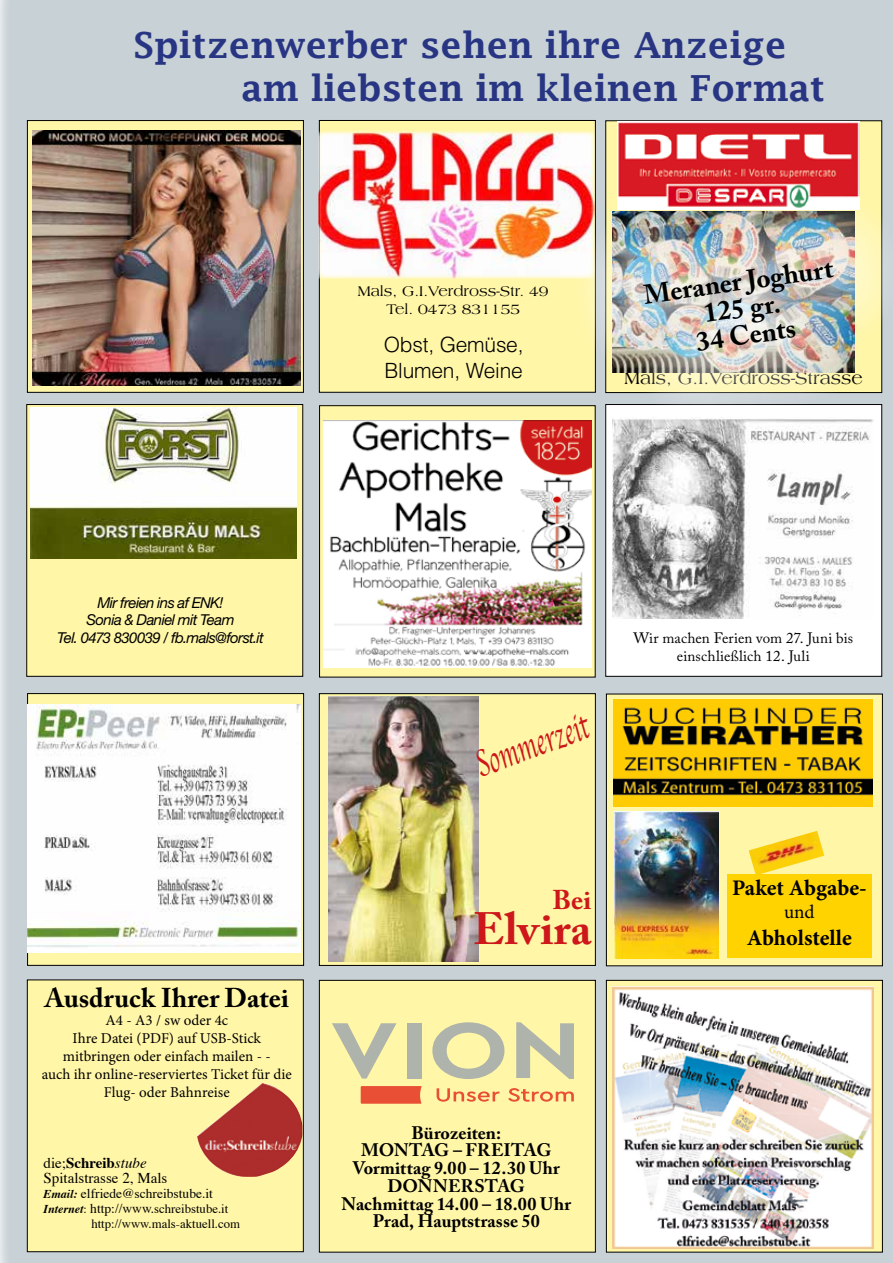
<style>
.page{position:relative;width:893px;height:1263px;background:#c8d1d6}
.page>*{position:absolute;margin:0;border:0;box-sizing:border-box;transform-origin:0 0}
.t1{font:700 45px "Adobe Caslon Pro";letter-spacing:.005em;color:#cd171a}
.t2{font:38.85px "Apple Chancery";color:#cd171a;scale:.65 1}
.t3{font:600 36px/43.2px "Lucida Fax";color:#283583}
.t4{font:700 27px/27px "Adobe Caslon Pro";color:#000;text-align:center}
.t5{font:700 27px "Adobe Caslon Pro";color:#cd171a}
.t6{font:700 22.2px "Minion Pro";color:#000}
.t7{font:300 21px/25.2px "Helvetica";letter-spacing:-.01em;color:#000}
.t8{font:19.05px "Minion Pro";color:#000}
.t9{font:700 18px/17.7px "Adobe Caslon Pro";letter-spacing:.005em;color:#000;text-align:center}
.t10{font:18px "Americana";color:#000}
.t11{font:15px/18px "Minion Pro";color:#000;text-align:center}
.t12{font:italic 15px/17.7px "Helvetica Neue";letter-spacing:-.04em;color:#000;text-align:center}
.t13{font:15px/17.7px "Adobe Caslon Pro";letter-spacing:.005em;color:#000;text-align:center}
.t14{font:15px/18px "Americana";color:#000;text-align:center}
.t15{font:15px/15px "Times";color:#000}
.t16{font:13.5px "Times";color:#000}
.t17{font:12.75px/15px "Times";color:#000}
.s1{font-weight:700}
.s2{font-style:italic}
.s3{font-weight:700;font-style:italic;font-size:12px}
.s4{font-size:12px}
.s5{font-size:13.5px}
</style>
<div class="page">
<div style="left:27px;top:980px;width:276px;height:272px;background:#fff6a7"></div>
<div style="left:27px;top:980px;width:277px;height:272px;border:1px solid #000"></div>
<svg style="left:29px;top:122px;width:273px;height:268px;background:#e7dd99"></svg>
<div style="left:27px;top:120px;width:277px;height:272px;border:1px solid #000"></div>
<div style="left:320px;top:406px;width:275px;height:271px;background:#fff6a7"></div>
<div style="left:319px;top:405px;width:277px;height:272px;border:1px solid #000"></div>
<div style="left:27px;top:404px;width:276px;height:272px;background:#fff6a7"></div>
<div style="left:606px;top:404px;width:276px;height:272px;background:#fff"></div>
<div style="left:606px;top:694px;width:276px;height:272px;background:#fff6a7"></div>
<div style="left:606px;top:694px;width:277px;height:272px;border:1px solid #000"></div>
<div style="left:319px;top:120px;width:276px;height:272px;background:#fff6a7"></div>
<div style="left:319px;top:694px;width:276px;height:271px;background:#fff6a7"></div>
<div style="left:319px;top:693px;width:277px;height:273px;border:1px solid #000"></div>
<img style="left:318px;top:132px;width:276px;height:147px">
<div style="left:606px;top:980px;width:276px;height:272px;background:#fff6a7"></div>
<div style="left:606px;top:980px;width:277px;height:272px;border:1px solid #000"></div>
<img style="left:31px;top:407px;width:266px;height:152px">
<div style="left:28px;top:693px;width:276px;height:272px;background:#fff6a7"></div>
<div style="left:27px;top:693px;width:277px;height:272px;border:1px solid #000"></div>
<img style="left:324px;top:421px;width:267px;height:246px">
<div style="left:606px;top:121px;width:276px;height:272px;background:#fff6a7"></div>
<img style="left:617px;top:121px;width:243px;height:55px">
<div style="left:319px;top:980px;width:276px;height:272px;background:#fff6a7"></div>
<div style="left:319px;top:980px;width:277px;height:272px;border:1px solid #000"></div>
<img style="left:28px;top:704px;width:272px;height:249px">
<img style="left:612px;top:438px;width:259px;height:181px">
<img style="left:613px;top:699px;width:259px;height:108px">
<img style="left:614px;top:812px;width:104px;height:147px">
<div style="left:727px;top:874px;width:145px;height:84px;background:#ffd300"></div>
<img style="left:749px;top:831px;width:75px;height:43px">
<img style="left:613px;top:986px;width:261px;height:262px">
<img style="left:197px;top:1083px;width:105px;height:94px">
<svg style="left:437px;top:1088px;width:62px;height:14px"></svg>
<svg style="left:508px;top:1088px;width:66px;height:14px"></svg>
<svg style="left:332px;top:1023px;width:64px;height:55px"></svg>
<div style="left:408px;top:1023px;width:14px;height:55px;background:#aeb3ab"></div>
<svg style="left:432px;top:1022px;width:72px;height:57px"></svg>
<svg style="left:516px;top:1022px;width:58px;height:57px"></svg>
<svg style="left:361px;top:1086px;width:61px;height:18px"></svg>
<img style="left:561px;top:176px;width:332px;height:262px">
<img style="left:33px;top:130px;width:267px;height:255px">
<img style="left:328px;top:696px;width:150px;height:266px">
<h3 class="t3" style="left:242px;top:23px;width:585px;text-indent:-108px">Spitzenwerber sehen ihre Anzeige am liebsten im kleinen Format</h3>
<p class="t14" style="left:358px;top:283px;width:192px">Mals, G.I.Verdross-Str. 49<br>Tel. 0473 831155</p>
<h3 class="t7" style="left:384px;top:332px;width:141px">Obst, Gemüse,<br>Blumen, Weine</h3>
<h3 class="t4" style="left:642px;top:281px;width:192px;rotate:-8deg">Meraner Joghurt<br>125 gr.<br>34 Cents</h3>
<p class="t10" style="left:625px;top:368px;width:240px">Mals, G.I.Verdross-Strasse</p>
<p class="t12" style="left:57px;top:593px;width:208px">Mir freien ins af ENK!<br>Sonia &amp; Daniel mit Team<br>Tel. 0473 830039 / fb.mals@forst.it</p>
<h3 class="t4" style="left:45px;top:984px;width:245px">Ausdruck Ihrer Datei</h3>
<p class="t11" style="left:42px;top:1011px;width:251px">A4 - A3 / sw oder 4c<br>Ihre Datei (PDF) auf USB-Stick mitbringen oder einfach mailen - -<br>auch ihr online-reserviertes Ticket für die<br>Flug- oder Bahnreise</p>
<p class="t15" style="left:44px;top:1154px;width:125px">die;<span class="s1">Schreib</span><span class="s2">stube<br></span>Spitalstrasse 2, Mals</p>
<p class="t16" style="left:44px;top:1180px;width:171px"><span class="s3">Email:</span> elfriede@schreibstube.it</p>
<p class="t17" style="left:91px;top:1200px;width:150px;text-indent:-48px"><span class="s3">Internet</span><span class="s4">:</span> <span class="s5">http://www.</span>schreibstube.it http://www.mals-aktuell.com</p>
<h2 class="t2" style="left:466px;top:736px;width:184px;rotate:-20deg">Sommerzeit</h2>
<p class="t13" style="left:634px;top:629px;width:221px">Wir machen Ferien vom 27. Juni bis einschließlich 12. Juli</p>
<h3 class="t5" style="left:552px;top:883px;width:40px">Bei</h3>
<h1 class="t1" style="left:473px;top:902px;width:119px">Elvira</h1>
<h3 class="t6" style="left:732px;top:872px;width:136px">Paket Abgabe-</h3>
<p class="t8" style="left:784px;top:899px;width:32px">und</p>
<h3 class="t6" style="left:747px;top:922px;width:106px">Abholstelle</h3>
<p class="t9" style="left:341px;top:1124px;width:231px">Bürozeiten:<br>MONTAG – FREITAG<br>Vormittag 9.00 – 12.30 Uhr<br>DONNERSTAG<br>Nachmittag 14.00 – 18.00 Uhr<br>Prad, Hauptstrasse 50</p>
</div>
